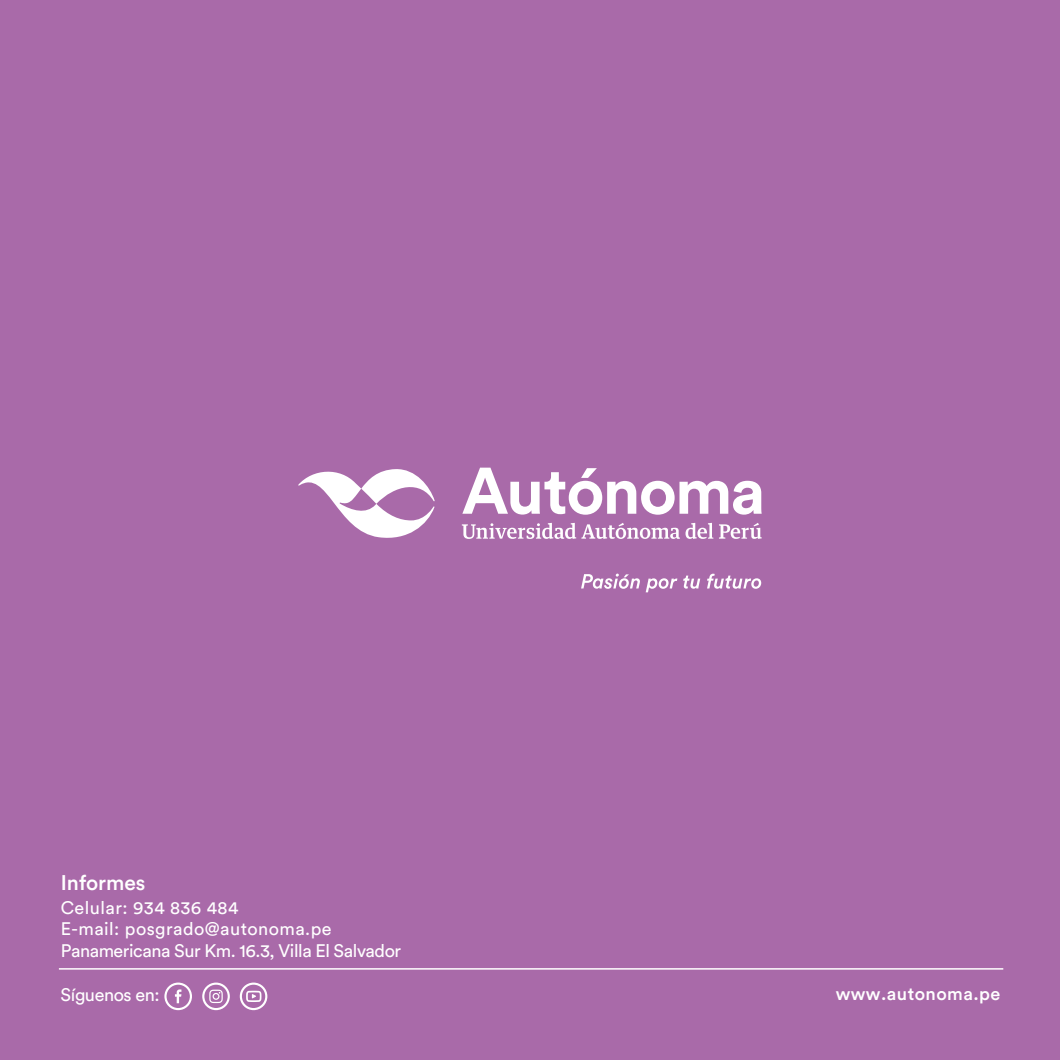
<style>
.page{position:relative;width:1060px;height:1060px;background:#a96aa9}
.page>*{position:absolute;margin:0;border:0;box-sizing:border-box;transform-origin:0 0}
.t1{font:500 21px "Circular Std";color:#fff}
.t2{font:18px/21.6px "Circular Std";letter-spacing:.025em;color:#fff}
.t3{font:500 18px "Circular Std";letter-spacing:.025em;color:#fff}
.t4{font:18px "Circular Std";letter-spacing:-.025em;color:#fff}
</style>
<div class="page">
<hr style="left:59px;top:968px;width:944px;height:2px;background:#fff">
<svg style="left:298px;top:469px;width:137px;height:69px"></svg>
<svg style="left:462px;top:523px;width:251px;height:16px"></svg>
<svg style="left:719px;top:523px;width:43px;height:16px"></svg>
<svg style="left:462px;top:468px;width:300px;height:47px"></svg>
<svg style="left:581px;top:574px;width:59px;height:15px"></svg>
<svg style="left:646px;top:578px;width:31px;height:14px"></svg>
<svg style="left:683px;top:576px;width:17px;height:13px"></svg>
<svg style="left:707px;top:574px;width:54px;height:15px"></svg>
<svg style="left:164px;top:982px;width:28px;height:28px"></svg>
<svg style="left:202px;top:982px;width:28px;height:28px"></svg>
<svg style="left:240px;top:982px;width:27px;height:28px"></svg>
<p class="t1" style="left:61px;top:869px;width:86px">Informes</p>
<p class="t2" style="left:61px;top:896px;width:342px">Celular: 934 836 484<br>E-mail: posgrado@autonoma.pe<br>Panamericana Sur Km. 16.3, Villa El Salvador</p>
<p class="t4" style="left:61px;top:984px;width:100px">Síguenos en:</p>
<p class="t3" style="left:836px;top:982px;width:166px">www.autonoma.pe</p>
</div>
